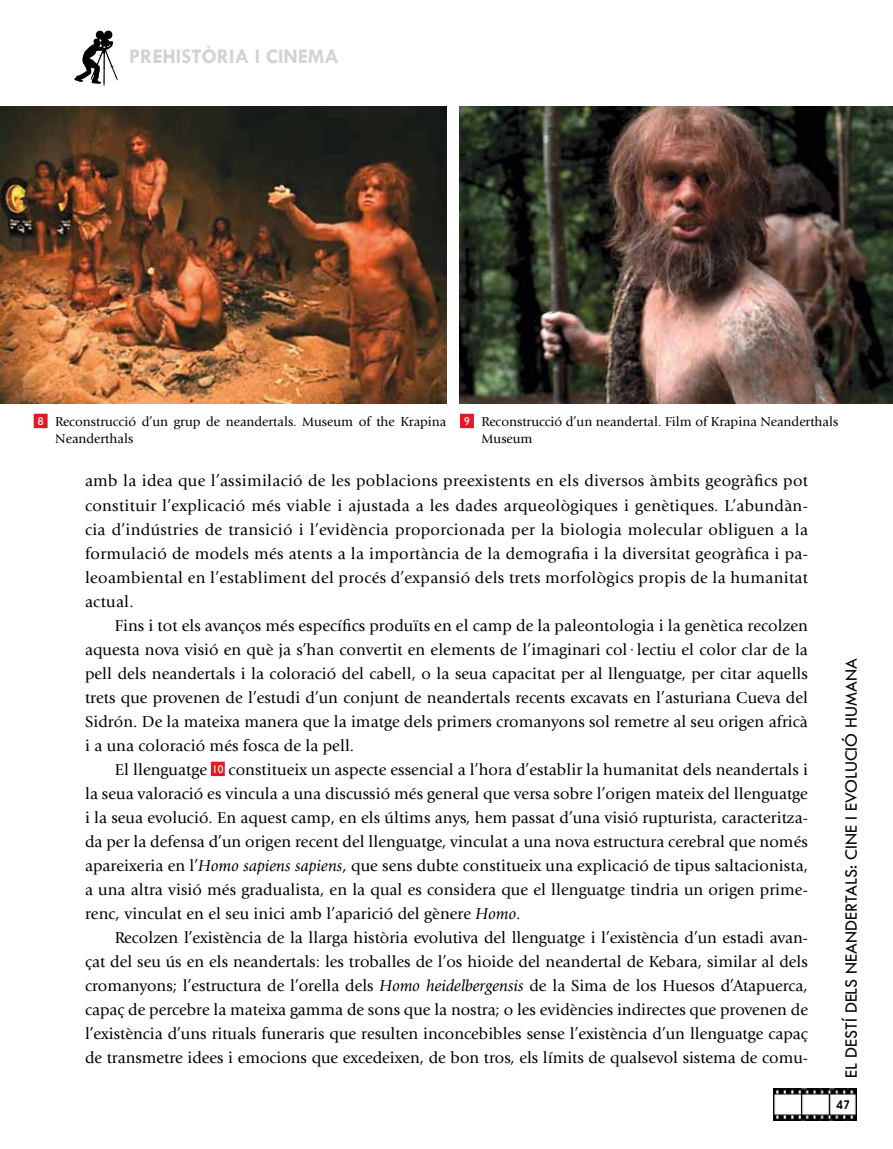
<style>
.page{position:relative;width:893px;height:1149px;background:#fff}
.page>*{position:absolute;margin:0;border:0;box-sizing:border-box;transform-origin:0 0}
.t1{font:700 21px "Tw Cen";color:#d2d4d2}
.t2{font:18px "Tw Cen";color:#000}
.t3{font:16.5px/24px "Giovanni";letter-spacing:.005em;color:#000;text-align:justify}
.t4{font:13.5px/16.2px "Giovanni";color:#000}
.t5{font:600 12px "Avant Garde IT Cby BT";color:#000}
.s1{font-family:"Humanist 521 BT";font-size:11.25px;color:#fff}
.s2{font-style:italic}
</style>
<div class="page">
<img style="left:773px;top:1088px;width:84px;height:32px">
<svg style="left:834px;top:1092px;width:19px;height:19px"></svg>
<svg style="left:74px;top:31px;width:44px;height:55px"></svg>
<div style="left:211px;top:762px;width:13px;height:13px;background:#e41925"></div>
<div style="left:211px;top:761px;width:13px;height:14px;border:1px solid #e41925"></div>
<div style="left:34px;top:414px;width:13px;height:13px;background:#e41925"></div>
<div style="left:34px;top:414px;width:13px;height:14px;border:1px solid #e41925"></div>
<div style="left:460px;top:414px;width:13px;height:13px;background:#e41925"></div>
<div style="left:460px;top:414px;width:14px;height:14px;border:1px solid #e41925"></div>
<img style="left:459px;top:106px;width:434px;height:298px">
<img style="left:0;top:106px;width:446px;height:298px">
<p class="t1" style="left:129px;top:43px;width:211px">PREHISTÒRIA i CINEMA</p>
<p class="t4" style="left:55px;top:414px;width:393px;text-indent:-17px"><span class="s1">8</span> Reconstrucció d’un grup de neandertals. Museum of the Krapina<br>Neanderthals</p>
<p class="t4" style="left:482px;top:414px;width:358px;text-indent:-17px"><span class="s1">9</span> Reconstrucció d’un neandertal. Film of Krapina Neanderthals<br>Museum</p>
<p class="t3" style="left:85px;top:469px;width:724px">amb la idea que l’assimilació de les poblacions preexistents en els diversos àmbits geogràfics pot constituir l’explicació més viable i ajustada a les dades arqueològiques i genètiques. L’abundàn&shy;cia d’indústries de transició i l’evidència proporcionada per la biologia molecular obliguen a la formulació de models més atents a la importància de la demografia i la diversitat geogràfica i pa&shy;leoambiental en l’establiment del procés d’expansió dels trets morfològics propis de la humanitat actual.</p>
<p class="t3" style="left:85px;top:613px;width:724px;text-indent:30px">Fins i tot els avanços més específics produïts en el camp de la paleontologia i la genètica recolzen aquesta nova visió en què ja s’han convertit en elements de l’imaginari col·lectiu el color clar de la pell dels neandertals i la coloració del cabell, o la seua capacitat per al llenguatge, per citar aquells trets que provenen de l’estudi d’un conjunt de neandertals recents excavats en l’asturiana Cueva del Sidrón. De la mateixa manera que la imatge dels primers cromanyons sol remetre al seu origen africà i a una coloració més fosca de la pell.</p>
<p class="t3" style="left:85px;top:757px;width:724px;text-indent:30px">El llenguatge <span class="s1">10</span> constitueix un aspecte essencial a l’hora d’establir la humanitat dels neandertals i la seua valoració es vincula a una discussió més general que versa sobre l’origen mateix del llenguatge i la seua evolució. En aquest camp, en els últims anys, hem passat d’una visió rupturista, caracteritza&shy;da per la defensa d’un origen recent del llenguatge, vinculat a una nova estructura cerebral que només apareixeria en l’<span class="s2">Homo sapiens sapiens</span>, que sens dubte constitueix una explicació de tipus saltacionista, a una altra visió més gradualista, en la qual es considera que el llenguatge tindria un origen prime&shy;renc, vinculat en el seu inici amb l’aparició del gènere <span class="s2">Homo</span>.</p>
<p class="t3" style="left:85px;top:925px;width:724px;text-indent:30px">Recolzen l’existència de la llarga història evolutiva del llenguatge i l’existència d’un estadi avan&shy;çat del seu ús en els neandertals: les troballes de l’os hioide del neandertal de Kebara, similar al dels cromanyons; l’estructura de l’orella dels <span class="s2">Homo heidelbergensis</span> de la Sima de los Huesos d’Atapuerca, capaç de percebre la mateixa gamma de sons que la nostra; o les evidències indirectes que provenen de l’existència d’uns rituals funeraris que resulten inconcebibles sense l’existència d’un llenguatge capaç de transmetre idees i emocions que excedeixen, de bon tros, els límits de qualsevol sistema de comu-</p>
<p class="t2" style="left:840px;top:1077px;width:421px;rotate:-90deg">El destí dels neandertals: cine i evolució humana</p>
<p class="t5" style="left:836px;top:1097px;width:15px">47</p>
</div>
